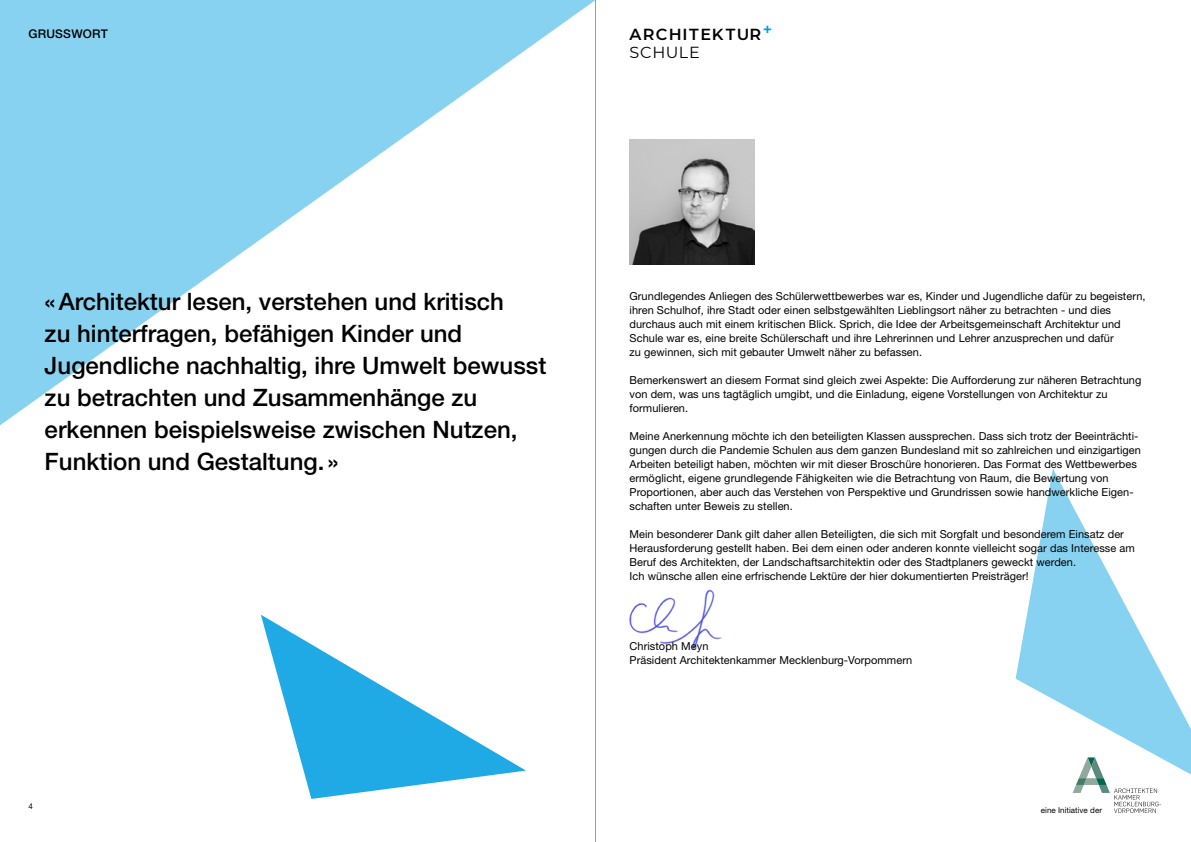
<style>
.page{position:relative;width:1191px;height:842px;background:#fff}
.page>*{position:absolute;margin:0;border:0;box-sizing:border-box;transform-origin:0 0}
.t1{font:500 24px/32px "Helvetica Neue";color:#000}
.t2{font:600 16px/18px "Montserrat";letter-spacing:.085em;color:#000}
.t3{font:500 12px "Helvetica Neue";letter-spacing:.02em;color:#000}
.t4{font:11px/14px "Helvetica Neue";letter-spacing:.005em;color:#000}
.t5{font:8px "Helvetica Neue";letter-spacing:.005em;color:#000}
.s1{font-weight:400}
</style>
<div class="page">
<svg style="left:0;top:0;width:595px;height:615px"></svg>
<svg style="left:1114px;top:795px;width:47px;height:18px"></svg>
<svg style="left:261px;top:615px;width:265px;height:184px"></svg>
<img style="left:629px;top:590px;width:92px;height:59px">
<img style="left:629px;top:139px;width:125px;height:125px">
<svg style="left:1015px;top:469px;width:176px;height:324px"></svg>
<hr style="left:595px;top:0;width:1px;height:842px;background:#9d9d9c">
<p class="t3" style="left:28px;top:26px;width:81px">GRUSSWORT</p>
<h2 class="t2" style="left:629px;top:24px;width:144px">ARCHITEKTUR<sup>+<br></sup><span class="s1">SCHULE</span></h2>
<p class="t1" style="left:45px;top:285px;width:503px">«Architektur lesen, verstehen und kritisch<br>zu hinterfragen, befähigen Kinder und Jugendliche nachhaltig, ihre Umwelt bewusst zu betrachten und Zusammenhänge zu erkennen beispielsweise zwischen Nutzen, Funktion und Gestaltung. »</p>
<p class="t5" style="left:28px;top:801px;width:6px">4</p>
<p class="t4" style="left:629px;top:289px;width:517px">Grundlegendes Anliegen des Schülerwettbewerbes war es, Kinder und Jugendliche dafür zu begeistern, ihren Schulhof, ihre Stadt oder einen selbstgewählten Lieblingsort näher zu betrachten - und dies durchaus auch mit einem kritischen Blick. Sprich, die Idee der Arbeitsgemeinschaft Architektur und Schule war es, eine breite Schülerschaft und ihre Lehrerinnen und Lehrer anzusprechen und dafür<br>zu gewinnen, sich mit gebauter Umwelt näher zu befassen.</p>
<p class="t4" style="left:629px;top:373px;width:513px">Bemerkenswert an diesem Format sind gleich zwei Aspekte: Die Aufforderung zur näheren Betrachtung von dem, was uns tagtäglich umgibt, und die Einladung, eigene Vorstellungen von Architektur zu formulieren.</p>
<p class="t4" style="left:629px;top:429px;width:513px">Meine Anerkennung möchte ich den beteiligten Klassen aussprechen. Dass sich trotz der Beeinträchti&shy;gungen durch die Pandemie Schulen aus dem ganzen Bundesland mit so zahlreichen und einzigartigen Arbeiten beteiligt haben, möchten wir mit dieser Broschüre honorieren. Das Format des Wettbewerbes ermöglicht, eigene grundlegende Fähigkeiten wie die Betrachtung von Raum, die Bewertung von Proportionen, aber auch das Verstehen von Perspektive und Grundrissen sowie handwerkliche Eigen&shy;schaften unter Beweis zu stellen.</p>
<p class="t4" style="left:629px;top:527px;width:507px">Mein besonderer Dank gilt daher allen Beteiligten, die sich mit Sorgfalt und besonderem Einsatz der Herausforderung gestellt haben. Bei dem einen oder anderen konnte vielleicht sogar das Interesse am Beruf des Architekten, der Landschaftsarchitektin oder des Stadtplaners geweckt werden.<br>Ich wünsche allen eine erfrischende Lektüre der hier dokumentierten Preisträger!</p>
<p class="t4" style="left:629px;top:639px;width:284px">Christoph Meyn<br>Präsident Architektenkammer Mecklenburg-Vorpommern</p>
<p class="t5" style="left:1040px;top:805px;width:63px">eine Initiative der</p>
</div>
